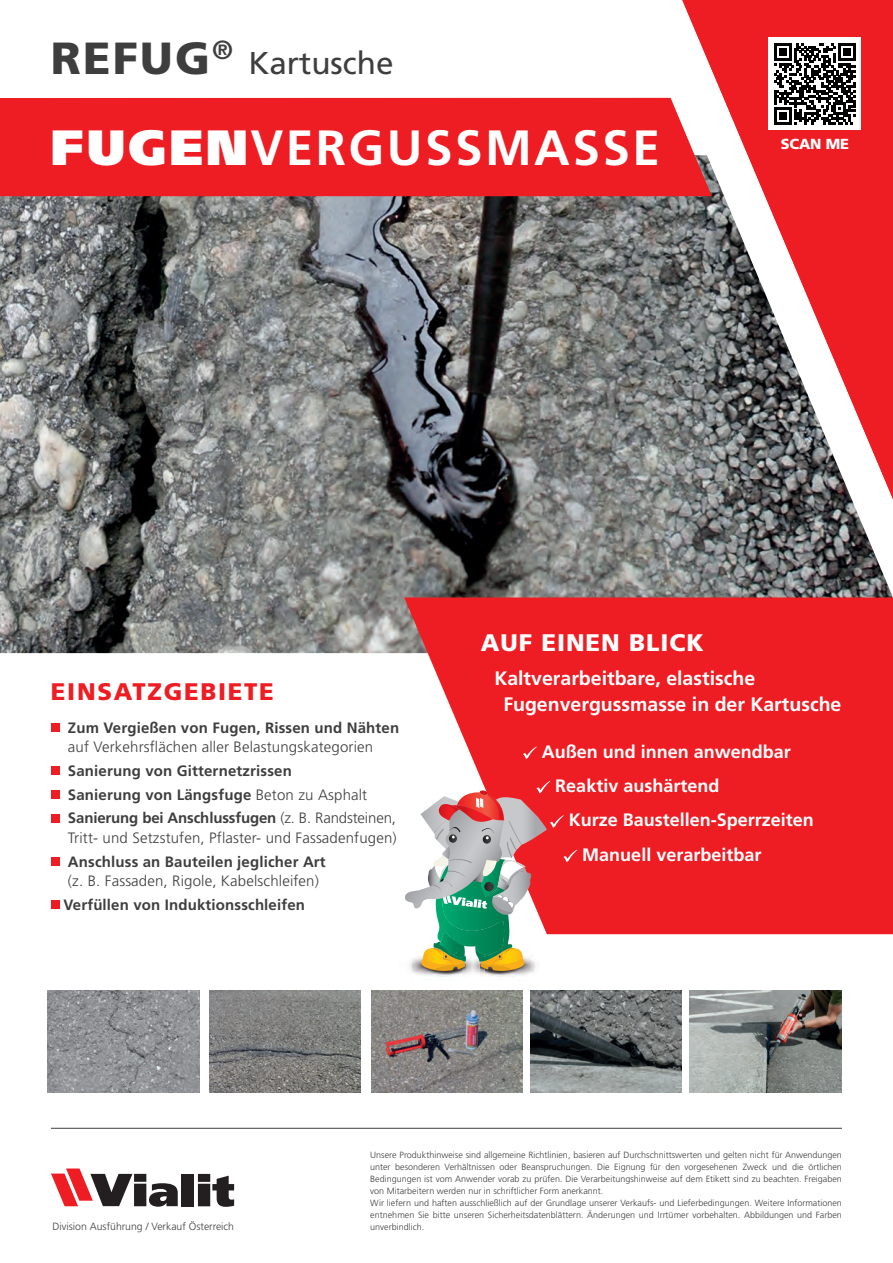
<style>
.page{position:relative;width:893px;height:1263px;background:#fff}
.page>*{position:absolute;margin:0;border:0;box-sizing:border-box;transform-origin:0 0}
.t1{font:700 49.5px "Frutiger";letter-spacing:.05em;color:#fff}
.t2{font:900 45px "Frutiger";letter-spacing:.05em;color:#3e3e3f}
.t3{font:31.5px "Frutiger";color:#3e3e3f}
.t4{font:900 24px "Frutiger";letter-spacing:.07em;color:#ee1d23}
.t5{font:900 24px "Frutiger";letter-spacing:.04em;color:#fff}
.t6{font:700 19.5px/25.5px "Frutiger";color:#fff}
.t7{font:700 18px/34.3px "Frutiger";color:#fff}
.t8{font:700 15px/23.7px "Frutiger";letter-spacing:.01em;color:#3e3e3f}
.t9{font:300 15px "Frutiger";letter-spacing:.01em;color:#3e3e3f}
.t10{font:900 14.55px "Frutiger";letter-spacing:-.01em;color:#fff}
.t11{font:300 10.5px "Frutiger";color:#3e3e3f}
.t12{font:300 9px/12px "Frutiger";color:#3e3e3f}
.s1{font-weight:900}
.s2{font-weight:300}
</style>
<div class="page">
<hr style="left:51px;top:1128px;width:791px;height:1px;background:#3e3e3f">
<div style="left:181px;top:1174px;width:13px;height:32px;background:#231f20"></div>
<svg style="left:198px;top:1174px;width:36px;height:33px"></svg>
<svg style="left:51px;top:1169px;width:127px;height:38px"></svg>
<img style="left:371px;top:991px;width:152px;height:101px">
<img style="left:0;top:196px;width:892px;height:457px">
<div style="left:51px;top:723px;width:8px;height:9px;background:#ee1d23"></div>
<div style="left:51px;top:767px;width:8px;height:8px;background:#ee1d23"></div>
<div style="left:51px;top:790px;width:8px;height:9px;background:#ee1d23"></div>
<div style="left:51px;top:814px;width:8px;height:8px;background:#ee1d23"></div>
<div style="left:51px;top:857px;width:8px;height:9px;background:#ee1d23"></div>
<div style="left:51px;top:901px;width:8px;height:8px;background:#ee1d23"></div>
<img style="left:690px;top:991px;width:151px;height:101px">
<img style="left:209px;top:991px;width:152px;height:101px">
<img style="left:48px;top:991px;width:151px;height:101px">
<img style="left:530px;top:991px;width:152px;height:101px">
<div style="left:0;top:98px;width:677px;height:98px;background:#ee1d23"></div>
<div style="left:404px;top:597px;width:489px;height:337px;background:#ee1d23"></div>
<svg style="left:523px;top:747px;width:14px;height:12px"></svg>
<svg style="left:677px;top:0;width:216px;height:529px"></svg>
<div style="left:769px;top:38px;width:92px;height:92px;background:#fff"></div>
<svg style="left:774px;top:43px;width:81px;height:81px"></svg>
<img style="left:412px;top:971px;width:122px;height:6px">
<img style="left:466px;top:971px;width:5px;height:6px">
<svg style="left:404px;top:781px;width:173px;height:190px"></svg>
<h2 class="t2" style="left:51px;top:40px;width:184px">REFUG<sup>®</sup></h2>
<h3 class="t3" style="left:248px;top:50px;width:147px">Kartusche</h3>
<h1 class="t1" style="left:51px;top:128px;width:610px"><span class="s1">FUGEN</span>VERGUSSMASSE</h1>
<h3 class="t10" style="left:781px;top:138px;width:70px">SCAN ME</h3>
<h3 class="t4" style="left:51px;top:682px;width:224px">EINSATZGEBIETE</h3>
<h3 class="t8" style="left:68px;top:717px;width:333px">Zum Vergießen von Fugen, Rissen und Nähten</h3>
<h3 class="t9" style="left:68px;top:741px;width:307px">auf Verkehrsflächen aller Belastungskategorien</h3>
<h3 class="t8" style="left:68px;top:760px;width:330px">Sanierung von Gitternetzrissen<br>Sanierung von Längsfuge <span class="s2">Beton zu Asphalt<br></span>Sanierung bei Anschlussfugen <span class="s2">(z. B. Randsteinen,</span></h3>
<h3 class="t9" style="left:68px;top:832px;width:330px">Tritt- und Setzstufen, Pflaster- und Fassadenfugen)</h3>
<h3 class="t8" style="left:68px;top:851px;width:259px">Anschluss an Bauteilen jeglicher Art</h3>
<h3 class="t9" style="left:68px;top:875px;width:252px">(z. B. Fassaden, Rigole, Kabelschleifen)</h3>
<h3 class="t8" style="left:64px;top:894px;width:243px">Verfüllen von Induktionsschleifen</h3>
<h3 class="t5" style="left:481px;top:633px;width:224px">AUF EINEN BLICK</h3>
<h3 class="t6" style="left:503px;top:667px;width:340px;text-indent:-9px">Kaltverarbeitbare, elastische<br>Fugenvergussmasse in der Kartusche</h3>
<h3 class="t7" style="left:555px;top:736px;width:237px;text-indent:-14px">Außen und innen anwendbar<br>Reaktiv aushärtend</h3>
<h3 class="t7" style="left:582px;top:804px;width:233px;text-indent:-14px">Kurze Baustellen-Sperrzeiten<br>Manuell verarbeitbar</h3>
<p class="t12" style="left:370px;top:1149px;width:473px">Unsere Produkthinweise sind allgemeine Richtlinien, basieren auf Durchschnittswerten und gelten nicht für Anwendungen unter besonderen Verhältnissen oder Beanspruchungen. Die Eignung für den vorgesehenen Zweck und die örtlichen Bedingungen ist vom Anwender vorab zu prüfen. Die Verarbeitungshinweise auf dem Etikett sind zu beachten. Freigaben von Mitarbeitern werden nur in schriftlicher Form anerkannt.<br>Wir liefern und haften ausschließlich auf der Grundlage unserer Verkaufs- und Lieferbedingungen. Weitere Informationen entnehmen Sie bitte unseren Sicherheitsdatenblättern. Änderungen und Irrtümer vorbehalten. Abbildungen und Farben</p>
<p class="t11" style="left:52px;top:1222px;width:183px">Division Ausführung / Verkauf Österreich</p>
<p class="t12" style="left:370px;top:1221px;width:56px">unverbindlich.</p>
</div>
